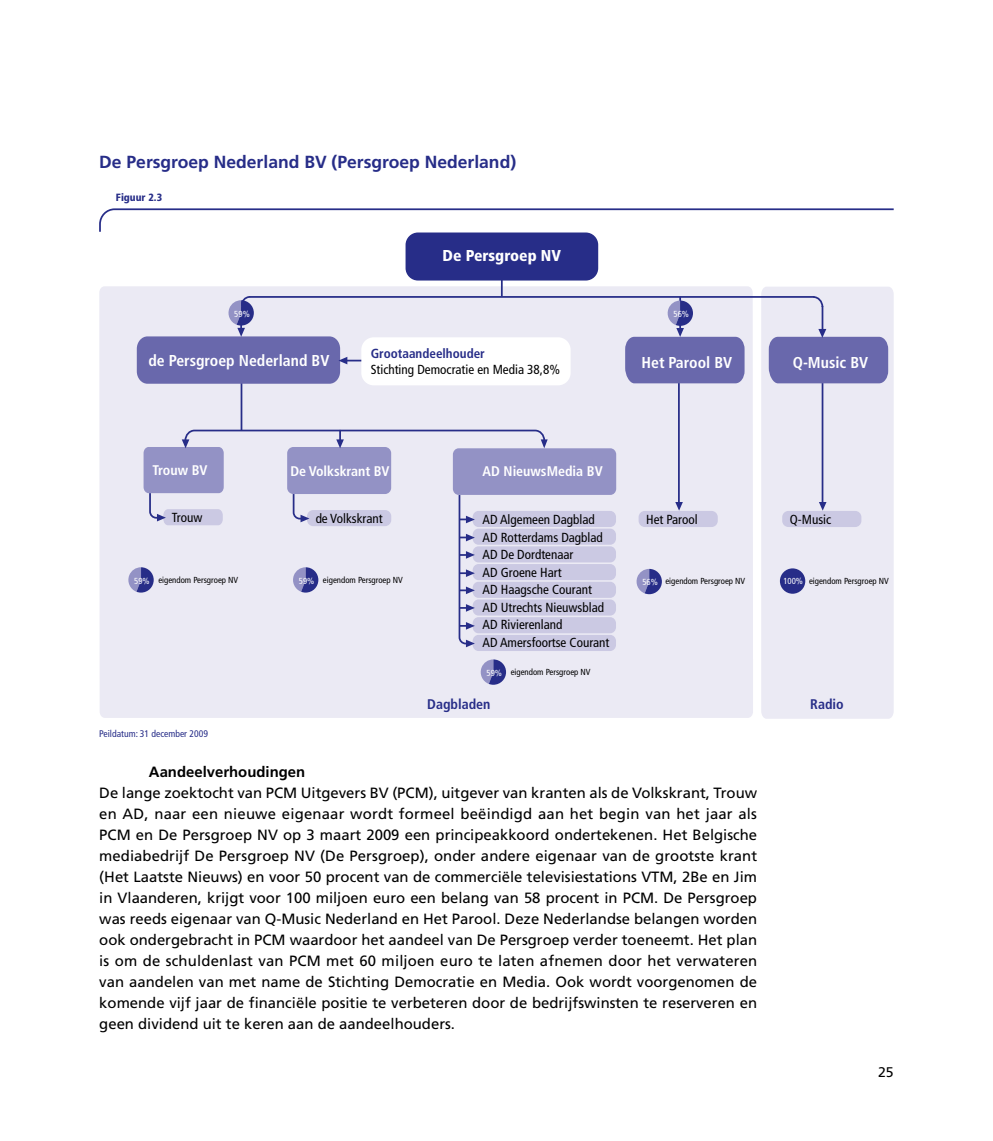
<style>
.page{position:relative;width:993px;height:1141px;background:#fff}
.page>*{position:absolute;margin:0;border:0;box-sizing:border-box;transform-origin:0 0}
.t1{font:700 17.5px "Frutiger LT Std";color:#272d88}
.t2{font:700 condensed 15.75px "Frutiger LT Std";color:#fff}
.t3{font:900 condensed 15.75px "Frutiger LT Std";color:#fff}
.t4{font:14.88px/21px "Frutiger LT Std";color:#000;text-align:justify}
.t5{font:700 14.88px "Frutiger LT Std";color:#000}
.t6{font:700 condensed 14px "Frutiger LT Std";color:#fff}
.t7{font:700 condensed 14px "Frutiger LT Std";color:#272d88}
.t8{font:14px "Frutiger LT Std";color:#000}
.t9{font:condensed 13.12px/17.5px "Frutiger LT Std";color:#000}
.t10{font:700 condensed 13.12px "Frutiger LT Std";color:#272d88}
.t11{font:900 condensed 10.5px "Frutiger LT Std";color:#272d88}
.t12{font:condensed 9.62px "Frutiger LT Std";color:#272d88}
.t13{font:condensed 8.75px "Frutiger LT Std";color:#000}
.t14{font:condensed 8.75px "Frutiger LT Std";color:#fff}
.s1{color:#fff}
</style>
<div class="page">
<div style="left:99px;top:286px;width:653px;height:432px;background:#ebeaf4"></div>
<div style="left:472px;top:511px;width:143px;height:16px;background:#cbc9e3;border-radius:6px"></div>
<div style="left:472px;top:529px;width:143px;height:16px;background:#cbc9e3;border-radius:6px"></div>
<div style="left:472px;top:546px;width:143px;height:16px;background:#cbc9e3;border-radius:6px"></div>
<div style="left:472px;top:564px;width:143px;height:16px;background:#cbc9e3;border-radius:6px"></div>
<div style="left:472px;top:582px;width:143px;height:16px;background:#cbc9e3;border-radius:6px"></div>
<div style="left:472px;top:599px;width:143px;height:17px;background:#cbc9e3;border-radius:6px"></div>
<div style="left:472px;top:617px;width:143px;height:16px;background:#cbc9e3;border-radius:6px"></div>
<div style="left:472px;top:635px;width:143px;height:16px;background:#cbc9e3;border-radius:6px"></div>
<hr style="left:240px;top:342px;width:2px;height:88px;background:#272d88">
<hr style="left:677px;top:373px;width:2px;height:130px;background:#272d88">
<div style="left:452px;top:448px;width:164px;height:47px;background:#9392c5;border-radius:6px"></div>
<hr style="left:501px;top:255px;width:1px;height:41px;background:#272d88">
<div style="left:405px;top:233px;width:193px;height:48px;background:#272d88;border-radius:12px"></div>
<svg style="left:675px;top:502px;width:7px;height:9px"></svg>
<div style="left:638px;top:511px;width:79px;height:16px;background:#cbc9e3;border-radius:6px"></div>
<div style="left:761px;top:287px;width:132px;height:432px;background:#ebeaf4"></div>
<hr style="left:821px;top:373px;width:2px;height:130px;background:#272d88">
<div style="left:779px;top:568px;width:26px;height:26px;background:#272d88;border-radius:50%"></div>
<svg style="left:818px;top:502px;width:8px;height:9px"></svg>
<div style="left:782px;top:511px;width:79px;height:16px;background:#cbc9e3;border-radius:6px"></div>
<svg style="left:768px;top:329px;width:119px;height:54px;background:#7d7cb7"></svg>
<hr style="left:821px;top:306px;width:2px;height:25px;background:#272d88">
<hr style="left:679px;top:297px;width:1px;height:31px;background:#272d88">
<svg style="left:127px;top:429px;width:420px;height:218px;background:#d5d4e8"></svg>
<svg style="left:479px;top:659px;width:27px;height:26px"></svg>
<svg style="left:811px;top:295px;width:12px;height:14px"></svg>
<hr style="left:249px;top:296px;width:565px;height:2px;background:#272d88">
<svg style="left:99px;top:208px;width:794px;height:26px"></svg>
<div style="left:361px;top:337px;width:209px;height:48px;background:#fff;border-radius:12px"></div>
<svg style="left:137px;top:295px;width:224px;height:89px;background:#a6a5cd"></svg>
<svg style="left:634px;top:569px;width:27px;height:25px"></svg>
<svg style="left:625px;top:301px;width:119px;height:82px;background:#9a99c7"></svg>
<p class="t1" style="left:99px;top:152px;width:418px">De Persgroep Nederland BV (Persgroep Nederland)</p>
<p class="t11" style="left:116px;top:191px;width:48px">Figuur 2.3</p>
<p class="t14" style="left:234px;top:308px;width:17px">59%</p>
<p class="t3" style="left:442px;top:246px;width:120px">De Persgroep NV</p>
<p class="t14" style="left:673px;top:309px;width:17px">56%</p>
<p class="t10" style="left:370px;top:345px;width:116px">Grootaandeelhouder</p>
<p class="t9" style="left:370px;top:361px;width:191px">Stichting Democratie en Media 38,8%</p>
<p class="t2" style="left:148px;top:352px;width:182px">de Persgroep Nederland BV</p>
<p class="t2" style="left:641px;top:353px;width:92px">Het Parool BV</p>
<p class="t2" style="left:792px;top:353px;width:77px">Q-Music BV</p>
<p class="t6" style="left:152px;top:462px;width:56px">Trouw BV</p>
<p class="t6" style="left:290px;top:463px;width:100px">De Volkskrant BV</p>
<p class="t6" style="left:482px;top:463px;width:122px">AD NieuwsMedia BV</p>
<p class="t9" style="left:172px;top:509px;width:32px">Trouw</p>
<p class="t9" style="left:315px;top:510px;width:69px">de Volkskrant</p>
<p class="t9" style="left:482px;top:511px;width:128px">AD Algemeen Dagblad<br>AD Rotterdams Dagblad<br>AD De Dordtenaar<br>AD Groene Hart<br>AD Haagsche Courant<br>AD Utrechts Nieuwsblad<br>AD Rivierenland<br>AD Amersfoortse Courant</p>
<p class="t9" style="left:646px;top:511px;width:53px">Het Parool</p>
<p class="t13" style="left:158px;top:575px;width:81px">eigendom Persgroep NV</p>
<p class="t13" style="left:665px;top:575px;width:81px">eigendom Persgroep NV</p>
<p class="t14" style="left:134px;top:575px;width:17px">59%</p>
<p class="t13" style="left:299px;top:575px;width:105px"><span class="s1">59%</span> eigendom Persgroep NV</p>
<p class="t14" style="left:642px;top:577px;width:17px">56%</p>
<p class="t13" style="left:486px;top:667px;width:105px"><span class="s1">59%</span> eigendom Persgroep NV</p>
<p class="t12" style="left:99px;top:728px;width:110px">Peildatum: 31 december 2009</p>
<p class="t7" style="left:427px;top:695px;width:65px">Dagbladen</p>
<p class="t5" style="left:149px;top:763px;width:158px">Aandeelverhoudingen</p>
<p class="t4" style="left:99px;top:782px;width:659px">De lange zoektocht van PCM Uitgevers BV (PCM), uitgever van kranten als de Volkskrant, Trouw en AD, naar een nieuwe eigenaar wordt formeel beëindigd aan het begin van het jaar als PCM en De Persgroep NV op 3 maart 2009 een principeakkoord ondertekenen. Het Belgische mediabedrijf De Persgroep NV (De Persgroep), onder andere eigenaar van de grootste krant (Het Laatste Nieuws) en voor 50 procent van de commerciële televisiestations VTM, 2Be en Jim in Vlaanderen, krijgt voor 100 miljoen euro een belang van 58 procent in PCM. De Persgroep was reeds eigenaar van Q-Music Nederland en Het Parool. Deze Nederlandse belangen worden ook ondergebracht in PCM waardoor het aandeel van De Persgroep verder toeneemt. Het plan is om de schuldenlast van PCM met 60 miljoen euro te laten afnemen door het verwateren van aandelen van met name de Stichting Democratie en Media. Ook wordt voorgenomen de komende vijf jaar de financiële positie te verbeteren door de bedrijfswinsten te reserveren en geen dividend uit te keren aan de aandeelhouders.</p>
<p class="t9" style="left:789px;top:511px;width:43px">Q-Music</p>
<p class="t13" style="left:783px;top:575px;width:107px"><span class="s1">100%</span> eigendom Persgroep NV</p>
<p class="t7" style="left:810px;top:695px;width:35px">Radio</p>
<p class="t8" style="left:877px;top:1064px;width:17px">25</p>
</div>
